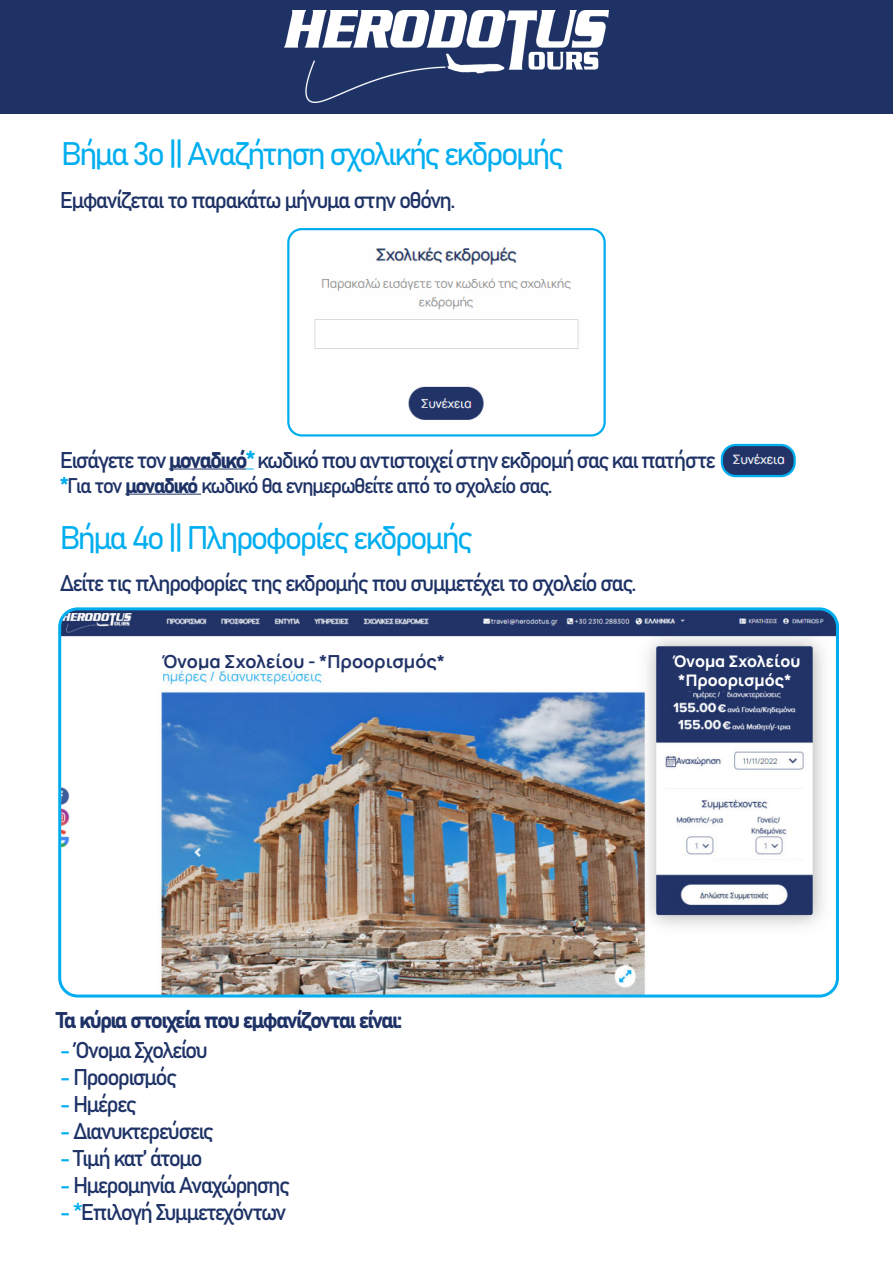
<style>
.page{position:relative;width:893px;height:1263px;background:#fff}
.page>*{position:absolute;margin:0;border:0;box-sizing:border-box;transform-origin:0 0}
.t1{font:32.25px "Bahnschrift";letter-spacing:-.08em;color:#00aeef}
.t2{font:22.5px "Bahnschrift";letter-spacing:-.08em;color:#1e3266}
.t3{font:21px "Bahnschrift";letter-spacing:-.08em;color:#1e3266}
.t4{font:700 18px "Manrope";color:#213367}
.t5{font:800 15.9px "Manrope";color:#fff}
.s1{color:#00aeef}
</style>
<div class="page">
<div style="left:0;top:0;width:893px;height:113px;background:#1e3266"></div>
<img style="left:284px;top:11px;width:325px;height:91px">
<img style="left:289px;top:231px;width:315px;height:204px">
<div style="left:287px;top:228px;width:319px;height:208px;border:2px solid #00aeef;border-radius:13px"></div>
<img style="left:723px;top:446px;width:70px;height:29px">
<div style="left:721px;top:444px;width:75px;height:33px;border:2px solid #00aeef;border-radius:14px"></div>
<hr style="left:169px;top:469px;width:77px;height:1px;background:#1e3266">
<hr style="left:125px;top:494px;width:76px;height:1px;background:#1e3266">
<img style="left:62px;top:611px;width:773px;height:385px">
<div style="left:58px;top:607px;width:781px;height:390px;border:3px solid #00aeef;border-radius:18px"></div>
<div style="left:156px;top:642px;width:438px;height:42px;background:#fff"></div>
<div style="left:685px;top:693px;width:7px;height:7px;background:#213367"></div>
<div style="left:663px;top:658px;width:143px;height:32px;background:#213367"></div>
<div style="left:720px;top:693px;width:7px;height:7px;background:#213367"></div>
<img style="left:163px;top:671px;width:160px;height:14px">
<p class="t1" style="left:61px;top:129px;width:504px">Βήμα 3ο || Αναζήτηση σχολικής εκδρομής</p>
<p class="t2" style="left:60px;top:183px;width:397px">Εμφανίζεται το παρακάτω μήνυμα στην οθόνη.</p>
<p class="t2" style="left:60px;top:443px;width:658px">Εισάγετε τον μοναδικό<span class="s1">*</span> κωδικό που αντιστοιχεί στην εκδρομή σας και πατήστε</p>
<p class="t3" style="left:60px;top:470px;width:494px"><span class="s1">*</span>Για τον μοναδικό κωδικό θα ενημερωθείτε από το σχολείο σας.</p>
<p class="t1" style="left:60px;top:513px;width:415px">Βήμα 4ο || Πληροφορίες εκδρομής</p>
<p class="t2" style="left:60px;top:566px;width:578px">Δείτε τις πληροφορίες της εκδρομής που συμμετέχει το σχολείο σας.</p>
<p class="t4" style="left:162px;top:648px;width:285px">Όνομα Σχολείου - *Προορισμός*</p>
<p class="t5" style="left:672px;top:649px;width:130px">Όνομα Σχολείου</p>
<p class="t5" style="left:678px;top:669px;width:115px">*Προορισμός*</p>
<p class="t2" style="left:56px;top:1003px;width:347px">Τα κύρια στοιχεία που εμφανίζονται είναι:</p>
<p class="t2" style="left:60px;top:1033px;width:150px"><span class="s1">-</span> Όνομα Σχολείου</p>
<p class="t2" style="left:60px;top:1060px;width:119px"><span class="s1">-</span> Προορισμός</p>
<p class="t2" style="left:60px;top:1087px;width:79px"><span class="s1">-</span> Ημέρες</p>
<p class="t2" style="left:60px;top:1114px;width:156px"><span class="s1">-</span> Διανυκτερεύσεις</p>
<p class="t2" style="left:60px;top:1141px;width:144px"><span class="s1">-</span> Τιμή κατ’ άτομο</p>
<p class="t2" style="left:60px;top:1168px;width:232px"><span class="s1">-</span> Ημερομηνία Αναχώρησης</p>
<p class="t2" style="left:60px;top:1195px;width:228px"><span class="s1">- *</span>Επιλογή Συμμετεχόντων</p>
</div>
